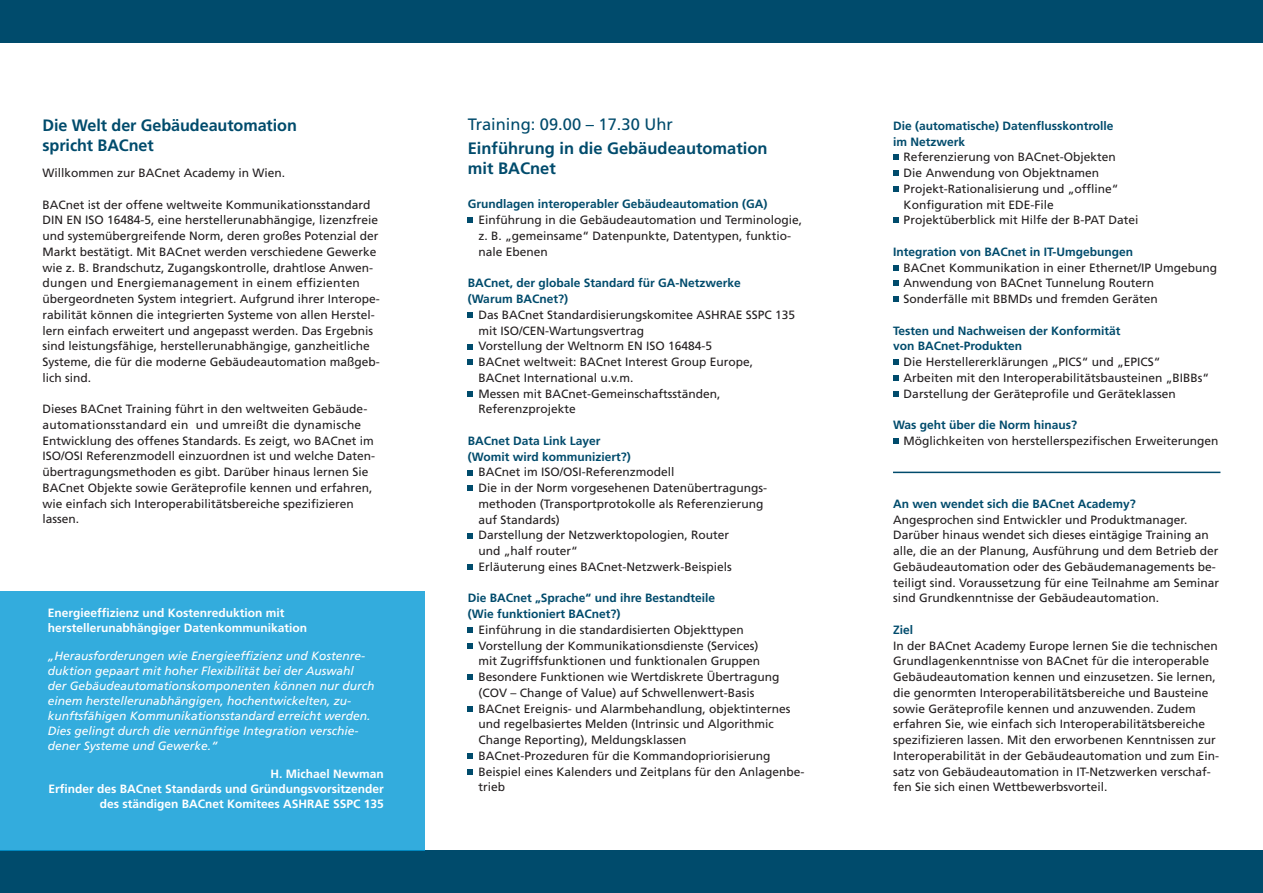
<style>
.page{position:relative;width:1263px;height:893px;background:#fff}
.page>*{position:absolute;margin:0;border:0;box-sizing:border-box;transform-origin:0 0}
.t1{font:700 16.5px/19.8px "Frutiger";color:#004b6c}
.t2{font:16.5px "Frutiger";color:#004b6c}
.t3{font:12px/15.8px "Frutiger";color:#231f20}
.t4{font:700 12px/15.8px "Frutiger";color:#004b6c}
.t5{font:italic 12px/15px "Frutiger";color:#fff}
.t6{font:700 12px/15px "Frutiger";color:#fff}
</style>
<div class="page">
<div style="left:0;top:0;width:1263px;height:43px;background:#004b6c"></div>
<div style="left:0;top:850px;width:1263px;height:43px;background:#004b6c"></div>
<div style="left:0;top:591px;width:425px;height:259px;background:#33acdd"></div>
<hr style="left:893px;top:472px;width:327px;height:1px;background:#004b6c">
<svg style="left:468px;top:218px;width:5px;height:5px"></svg>
<svg style="left:468px;top:312px;width:5px;height:6px"></svg>
<svg style="left:468px;top:344px;width:5px;height:5px"></svg>
<svg style="left:468px;top:360px;width:5px;height:5px"></svg>
<svg style="left:468px;top:391px;width:5px;height:5px"></svg>
<svg style="left:468px;top:470px;width:5px;height:5px"></svg>
<svg style="left:468px;top:486px;width:5px;height:5px"></svg>
<svg style="left:468px;top:533px;width:5px;height:5px"></svg>
<svg style="left:468px;top:564px;width:5px;height:6px"></svg>
<svg style="left:468px;top:627px;width:5px;height:6px"></svg>
<svg style="left:468px;top:643px;width:5px;height:6px"></svg>
<svg style="left:468px;top:675px;width:5px;height:5px"></svg>
<svg style="left:468px;top:706px;width:5px;height:6px"></svg>
<svg style="left:468px;top:753px;width:5px;height:6px"></svg>
<svg style="left:468px;top:769px;width:5px;height:6px"></svg>
<svg style="left:893px;top:154px;width:5px;height:6px"></svg>
<svg style="left:893px;top:170px;width:5px;height:5px"></svg>
<svg style="left:893px;top:186px;width:5px;height:5px"></svg>
<svg style="left:893px;top:217px;width:5px;height:6px"></svg>
<svg style="left:893px;top:265px;width:5px;height:5px"></svg>
<svg style="left:893px;top:281px;width:5px;height:5px"></svg>
<svg style="left:893px;top:297px;width:5px;height:5px"></svg>
<svg style="left:893px;top:359px;width:5px;height:6px"></svg>
<svg style="left:893px;top:375px;width:5px;height:6px"></svg>
<svg style="left:893px;top:391px;width:5px;height:5px"></svg>
<svg style="left:893px;top:438px;width:5px;height:5px"></svg>
<h1 class="t1" style="left:43px;top:115px;width:256px">Die Welt der Gebäudeautomation spricht BACnet</h1>
<h1 class="t2" style="left:468px;top:114px;width:207px">Training: 09.00 – 17.30 Uhr</h1>
<h1 class="t1" style="left:468px;top:138px;width:301px">Einführung in die Gebäudeautomation</h1>
<p class="t3" style="left:43px;top:165px;width:244px">Willkommen zur BACnet Academy in Wien.</p>
<p class="t3" style="left:43px;top:197px;width:339px">BACnet ist der offene weltweite Kommunikationsstandard DIN EN ISO 16484-5, eine herstellerunabhängige, lizenzfreie und systemübergreifende Norm, deren großes Potenzial der Markt bestätigt. Mit BACnet werden verschiedene Gewerke wie z. B. Brandschutz, Zugangskontrolle, drahtlose Anwen&shy;dungen und Energiemanagement in einem effizienten übergeordneten System integriert. Aufgrund ihrer Interope&shy;rabilität können die integrierten Systeme von allen Herstel&shy;lern einfach erweitert und angepasst werden. Das Ergebnis sind leistungsfähige, herstellerunabhängige, ganzheitliche Systeme, die für die moderne Gebäudeautomation maßgeb&shy;lich sind.</p>
<p class="t3" style="left:43px;top:401px;width:334px">Dieses BACnet Training führt in den weltweiten Gebäude&shy;automationsstandard ein und umreißt die dynamische Entwicklung des offenes Standards. Es zeigt, wo BACnet im ISO/OSI Referenzmodell einzuordnen ist und welche Daten&shy;übertragungsmethoden es gibt. Darüber hinaus lernen Sie BACnet Objekte sowie Geräteprofile kennen und erfahren, wie einfach sich Interoperabilitätsbereiche spezifizieren lassen.</p>
<p class="t6" style="left:48px;top:606px;width:261px">Energieeffizienz und Kostenreduktion mit herstellerunabhängiger Datenkommunikation</p>
<p class="t5" style="left:48px;top:648px;width:328px">„Herausforderungen wie Energieeffizienz und Kostenre&shy;duktion gepaart mit hoher Flexibilität bei der Auswahl der Gebäudeautomationskomponenten können nur durch einem herstellerunabhängigen, hochentwickelten, zu&shy;kunftsfähigen Kommunikationsstandard erreicht werden.<br>Dies gelingt durch die vernünftige Integration verschie&shy;dener Systeme und Gewerke.“</p>
<p class="t6" style="left:49px;top:766px;width:337px;text-align:right">H. Michael Newman<br>Erfinder des BACnet Standards und Gründungsvorsitzender des ständigen BACnet Komitees ASHRAE SSPC 135</p>
<h1 class="t1" style="left:468px;top:158px;width:90px">mit BACnet</h1>
<p class="t4" style="left:468px;top:196px;width:301px">Grundlagen interoperabler Gebäudeautomation (GA)</p>
<p class="t3" style="left:478px;top:212px;width:325px">Einführung in die Gebäudeautomation und Terminologie, z. B. „gemeinsame“ Datenpunkte, Datentypen, funktio&shy;nale Ebenen</p>
<p class="t4" style="left:468px;top:275px;width:275px">BACnet, der globale Standard für GA-Netzwerke (Warum BACnet?)</p>
<p class="t3" style="left:478px;top:307px;width:318px">Das BACnet Standardisierungskomitee ASHRAE SSPC 135 mit ISO/CEN-Wartungsvertrag<br>Vorstellung der Weltnorm EN ISO 16484-5<br>BACnet weltweit: BACnet Interest Group Europe, BACnet International u.v.m.<br>Messen mit BACnet-Gemeinschaftsständen, Referenzprojekte</p>
<p class="t4" style="left:468px;top:433px;width:164px">BACnet Data Link Layer (Womit wird kommuniziert?)</p>
<p class="t3" style="left:478px;top:464px;width:289px">BACnet im ISO/OSI-Referenzmodell<br>Die in der Norm vorgesehenen Datenübertragungs&shy;methoden (Transportprotokolle als Referenzierung auf Standards)<br>Darstellung der Netzwerktopologien, Router<br>und „half router“<br>Erläuterung eines BACnet-Netzwerk-Beispiels</p>
<p class="t4" style="left:468px;top:590px;width:249px">Die BACnet „Sprache“ und ihre Bestandteile (Wie funktioniert BACnet?)</p>
<p class="t3" style="left:478px;top:622px;width:328px">Einführung in die standardisierten Objekttypen Vorstellung der Kommunikationsdienste (Services)<br>mit Zugriffsfunktionen und funktionalen Gruppen Besondere Funktionen wie Wertdiskrete Übertragung (COV – Change of Value) auf Schwellenwert-Basis<br>BACnet Ereignis- und Alarmbehandlung, objektinternes und regelbasiertes Melden (Intrinsic und Algorithmic Change Reporting), Meldungsklassen<br>BACnet-Prozeduren für die Kommandopriorisierung Beispiel eines Kalenders und Zeitplans für den Anlagenbe&shy;trieb</p>
<p class="t4" style="left:893px;top:118px;width:222px">Die (automatische) Datenflusskontrolle im Netzwerk</p>
<p class="t3" style="left:904px;top:149px;width:236px">Referenzierung von BACnet-Objekten<br>Die Anwendung von Objektnamen Projekt-Rationalisierung und „offline“ Konfiguration mit EDE-File Projektüberblick mit Hilfe der B-PAT Datei</p>
<p class="t4" style="left:893px;top:244px;width:241px">Integration von BACnet in IT-Umgebungen</p>
<p class="t3" style="left:904px;top:260px;width:315px">BACnet Kommunikation in einer Ethernet/IP Umgebung<br>Anwendung von BACnet Tunnelung Routern<br>Sonderfälle mit BBMDs und fremden Geräten</p>
<p class="t4" style="left:893px;top:323px;width:229px">Testen und Nachweisen der Konformität von BACnet-Produkten</p>
<p class="t3" style="left:904px;top:354px;width:307px">Die Herstellererklärungen „PICS“ und „EPICS“<br>Arbeiten mit den Interoperabilitätsbausteinen „BIBBs“<br>Darstellung der Geräteprofile und Geräteklassen</p>
<p class="t4" style="left:893px;top:417px;width:186px">Was geht über die Norm hinaus?</p>
<p class="t3" style="left:904px;top:433px;width:316px">Möglichkeiten von herstellerspezifischen Erweiterungen</p>
<p class="t4" style="left:893px;top:496px;width:244px">An wen wendet sich die BACnet Academy?</p>
<p class="t3" style="left:893px;top:512px;width:327px">Angesprochen sind Entwickler und Produktmanager.<br>Darüber hinaus wendet sich dieses eintägige Training an alle, die an der Planung, Ausführung und dem Betrieb der Gebäudeautomation oder des Gebäudemanagements be&shy;teiligt sind. Voraussetzung für eine Teilnahme am Seminar sind Grundkenntnisse der Gebäudeautomation.</p>
<p class="t4" style="left:893px;top:622px;width:22px">Ziel</p>
<p class="t3" style="left:893px;top:637px;width:328px">In der BACnet Academy Europe lernen Sie die technischen Grundlagenkenntnisse von BACnet für die interoperable Gebäudeautomation kennen und einzusetzen. Sie lernen, die genormten Interoperabilitätsbereiche und Bausteine sowie Geräteprofile kennen und anzuwenden. Zudem erfahren Sie, wie einfach sich Interoperabilitätsbereiche spezifizieren lassen. Mit den erworbenen Kenntnissen zur Interoperabilität in der Gebäudeautomation und zum Ein&shy;satz von Gebäudeautomation in IT-Netzwerken verschaf&shy;fen Sie sich einen Wettbewerbsvorteil.</p>
</div>
